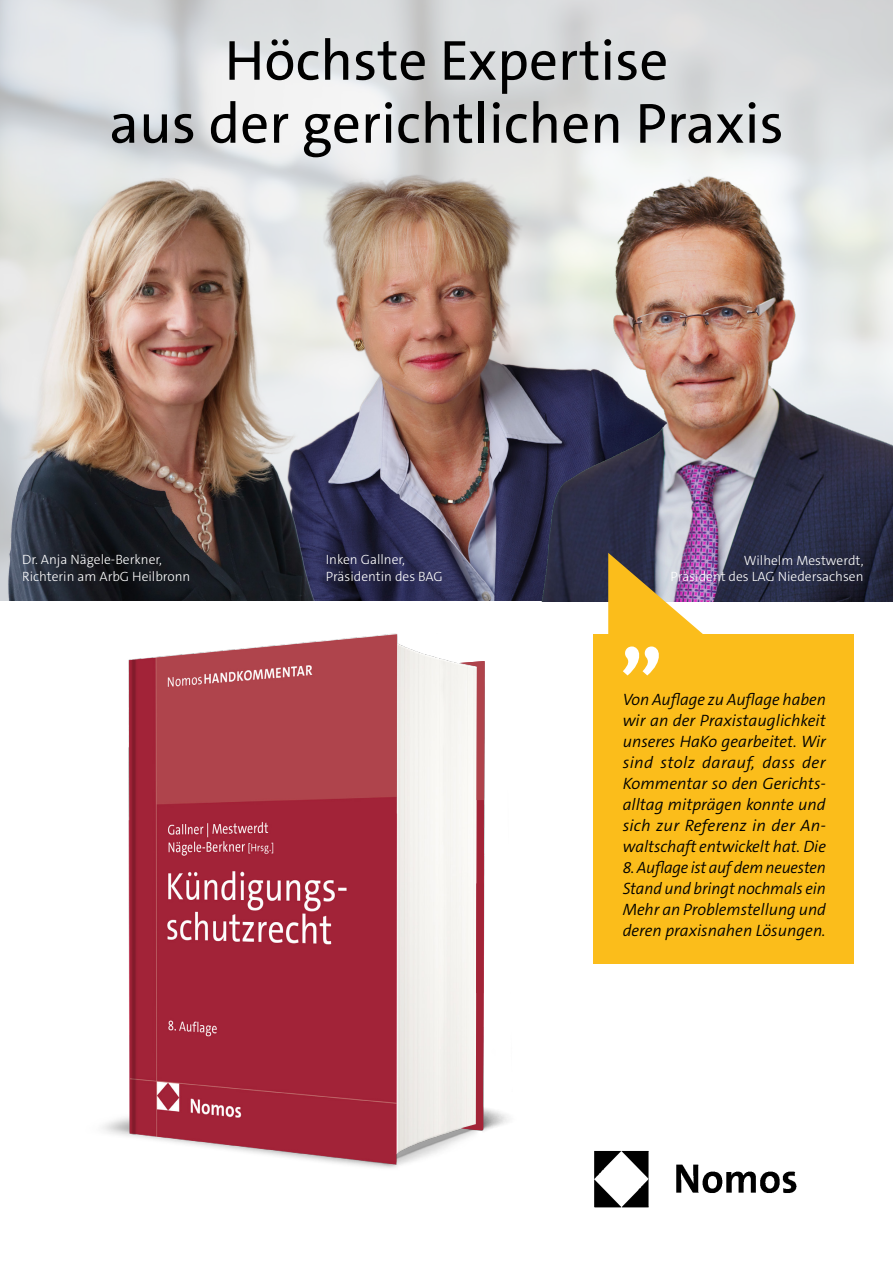
<style>
.page{position:relative;width:893px;height:1263px;background:#fff}
.page>*{position:absolute;margin:0;border:0;box-sizing:border-box;transform-origin:0 0}
.t1{font:700 90px "The Sans C5";color:#fff}
.t2{font:57px/63px "The Sans C5";color:#000;text-align:center}
.t3{font:italic 300 16.5px/21px "The Sans C5";color:#000;text-align:justify}
.t4{font:300 13.5px/16.5px "The Sans C5";color:#fff}
</style>
<div class="page">
<img style="left:594px;top:1150px;width:203px;height:58px">
<img style="left:287px;top:70px;width:391px;height:521px">
<img style="left:522px;top:169px;width:371px;height:432px">
<img style="left:0;top:167px;width:379px;height:434px">
<div style="left:594px;top:634px;width:260px;height:330px;background:#fbbd1b"></div>
<img style="left:608px;top:553px;width:97px;height:81px">
<img style="left:75px;top:591px;width:466px;height:577px">
<svg style="left:460px;top:661px;width:25px;height:469px"></svg>
<div style="left:476px;top:883px;width:8px;height:110px;background:#a22437"></div>
<h2 class="t2" style="left:109px;top:29px;width:676px">Höchste Expertise<br>aus der gerichtlichen Praxis</h2>
<p class="t4" style="left:22px;top:551px;width:170px">Dr. Anja Nägele-Berkner,<br>Richterin am ArbG Heilbronn</p>
<p class="t4" style="left:326px;top:551px;width:119px">Inken Gallner,<br>Präsidentin des BAG</p>
<p class="t4" style="left:671px;top:552px;width:194px;text-align:right">Wilhelm Mestwerdt,<br>Präsident des LAG Niedersachsen</p>
<h1 class="t1" style="left:620px;top:572px;width:45px">„</h1>
<p class="t3" style="left:623px;top:689px;width:205px">Von Auflage zu Auflage haben wir an der Praxistauglichkeit unseres HaKo gearbeitet. Wir sind stolz darauf, dass der Kommentar so den Gerichts&shy;alltag mitprägen konnte und sich zur Referenz in der An&shy;waltschaft entwickelt hat. Die</p>
<p class="t3" style="left:623px;top:857px;width:205px">8. Auflage ist auf dem neuesten Stand und bringt nochmals ein Mehr an Problemstellung und deren praxisnahen Lösungen.</p>
</div>
